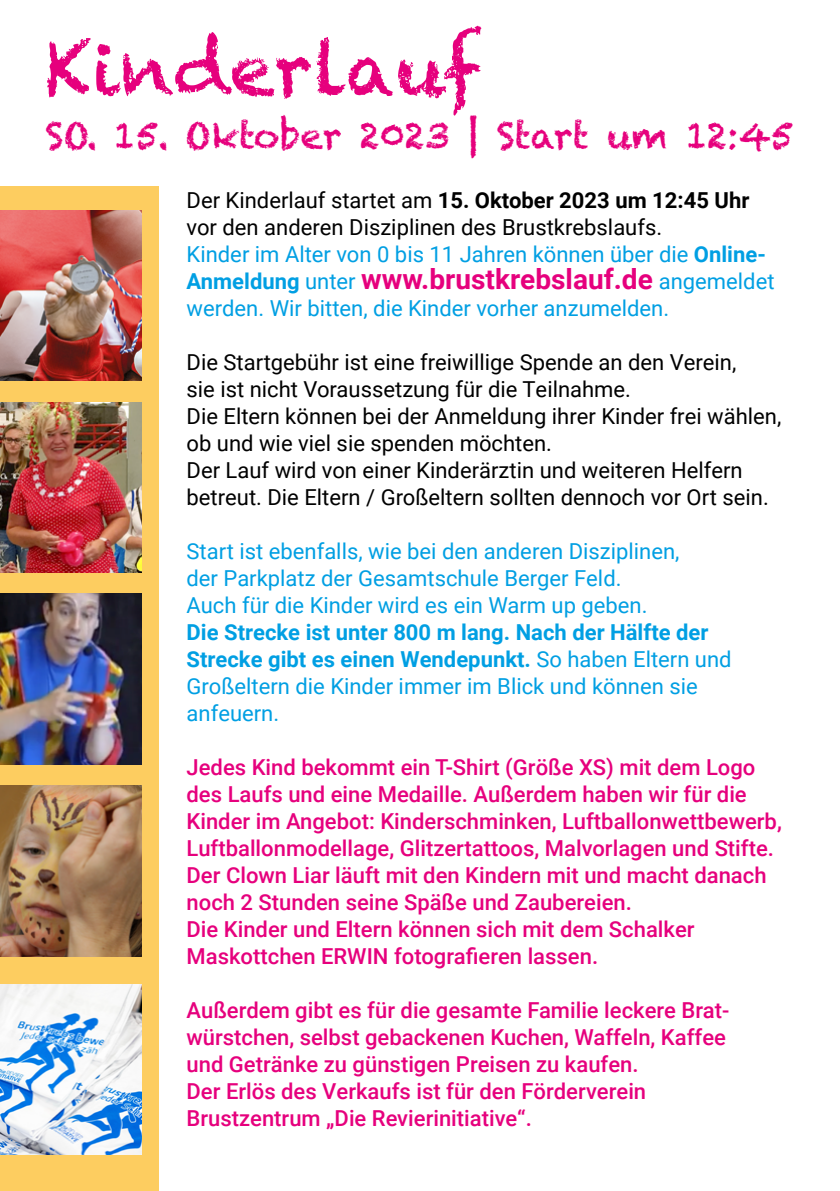
<style>
.page{position:relative;width:840px;height:1191px;background:#fff}
.page>*{position:absolute;margin:0;border:0;box-sizing:border-box;transform-origin:0 0}
.t1{font:72px "Chalkduster";color:#e6007d}
.t2{font:36px "Chalkduster";color:#e6007d}
.t3{font:700 28px "Roboto";color:#e6007d}
.t4{font:500 22px/27px "Roboto";color:#e6007d}
.t5{font:22px/27px "Roboto";color:#000}
.t6{font:22px/27px "Roboto";color:#009fe3}
.t7{font:700 22px/27px "Roboto";color:#009fe3}
.s1{font-weight:700}
.s2{color:#009fe3}
.s3{font-weight:700;color:#009fe3}
.s4{font-size:22px;color:#009fe3}
.s5{font-weight:400;font-size:22px;color:#009fe3}
.s6{font-weight:400}
</style>
<div class="page">
<div style="left:0;top:187px;width:158px;height:1004px;background:#fdcd60"></div>
<img style="left:0;top:984px;width:141px;height:170px">
<img style="left:0;top:210px;width:141px;height:170px">
<img style="left:0;top:402px;width:141px;height:170px">
<img style="left:0;top:786px;width:141px;height:170px">
<img style="left:0;top:594px;width:141px;height:170px">
<h1 class="t1" style="left:45px;top:27px;width:437px">Kinderlauf</h1>
<h2 class="t2" style="left:45px;top:115px;width:749px">SO. 15. Oktober 2023 | Start um 12:45</h2>
<p class="t5" style="left:186px;top:185px;width:580px">Der Kinderlauf startet am <span class="s1">15. Oktober 2023 um 12:45 Uhr </span>vor den anderen Disziplinen des Brustkrebslaufs.<br><span class="s2">Kinder im Alter von 0 bis 11 Jahren können über die</span> <span class="s3">Online-</span></p>
<p class="t3" style="left:186px;top:259px;width:589px"><span class="s4">Anmeldung</span> <span class="s5">unter</span> www.brustkrebslauf.de <span class="s5">angemeldet</span></p>
<p class="t6" style="left:186px;top:293px;width:484px">werden. Wir bitten, die Kinder vorher anzumelden.</p>
<p class="t5" style="left:186px;top:347px;width:596px">Die Startgebühr ist eine freiwillige Spende an den Verein,<br>sie ist nicht Voraussetzung für die Teilnahme.<br>Die Eltern können bei der Anmeldung ihrer Kinder frei wählen, ob und wie viel sie spenden möchten.<br>Der Lauf wird von einer Kinderärztin und weiteren Helfern betreut. Die Eltern / Großeltern sollten dennoch vor Ort sein.</p>
<p class="t6" style="left:186px;top:536px;width:494px">Start ist ebenfalls, wie bei den anderen Disziplinen, der Parkplatz der Gesamtschule Berger Feld.<br>Auch für die Kinder wird es ein Warm up geben.</p>
<p class="t7" style="left:186px;top:617px;width:546px">Die Strecke ist unter 800 m lang. Nach der Hälfte der Strecke gibt es einen Wendepunkt. <span class="s6">So haben Eltern und Großeltern die Kinder immer im Blick und können sie anfeuern.</span></p>
<p class="t4" style="left:186px;top:752px;width:596px">Jedes Kind bekommt ein T-Shirt (Größe XS) mit dem Logo des Laufs und eine Medaille. Außerdem haben wir für die Kinder im Angebot: Kinderschminken, Luftballonwettbewerb, Luftballonmodellage, Glitzertattoos, Malvorlagen und Stifte.<br>Der Clown Liar läuft mit den Kindern mit und macht danach noch 2 Stunden seine Späße und Zaubereien.<br>Die Kinder und Eltern können sich mit dem Schalker Maskottchen ERWIN fotografieren lassen.</p>
<p class="t4" style="left:186px;top:995px;width:544px">Außerdem gibt es für die gesamte Familie leckere Brat&shy;würstchen, selbst gebackenen Kuchen, Waffeln, Kaffee und Getränke zu günstigen Preisen zu kaufen.<br>Der Erlös des Verkaufs ist für den Förderverein Brustzentrum „Die Revierinitiative“.</p>
</div>
